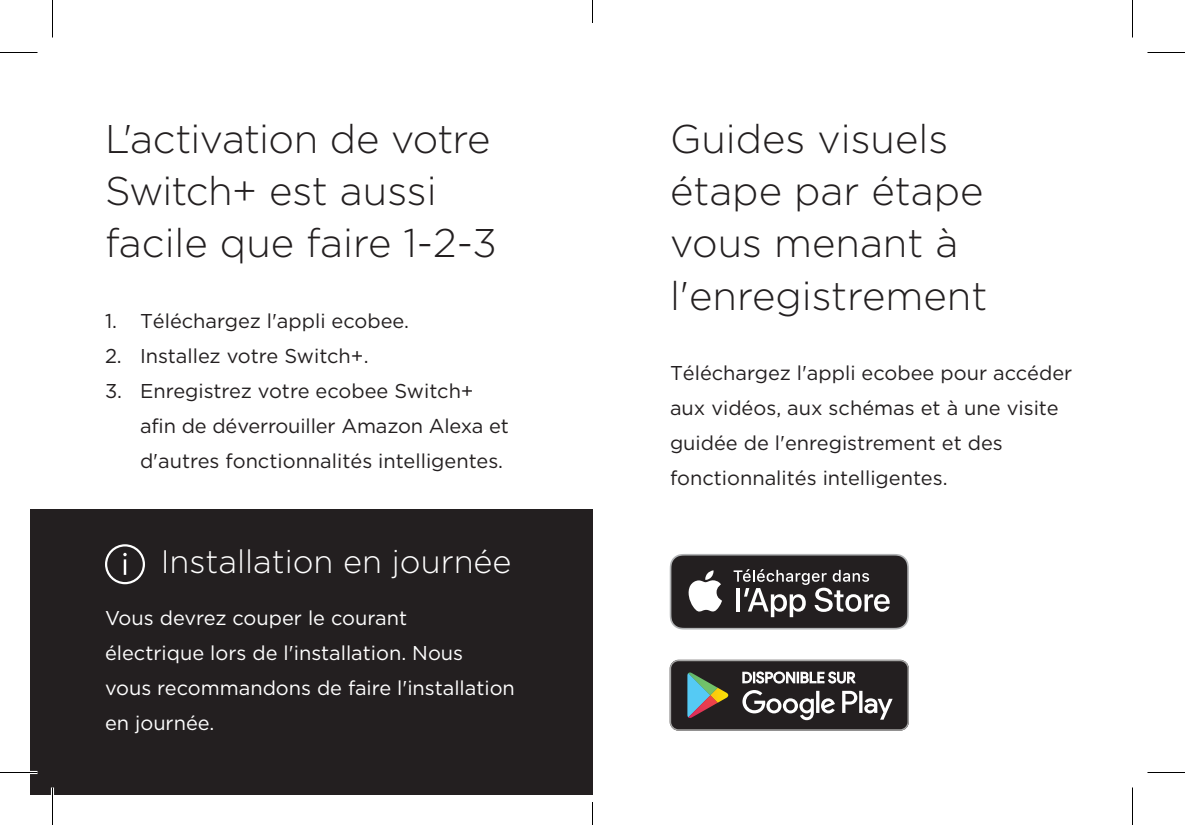
<style>
.page{position:relative;width:1185px;height:825px;background:#fff}
.page>*{position:absolute;margin:0;border:0;box-sizing:border-box;transform-origin:0 0}
.t1{font:300 40px/52.5px "Gotham";color:#231f20}
.t2{font:300 32.5px "Gotham";color:#fff}
.t3{font:20px/35px "Gotham";color:#231f20}
.t4{font:20px/35px "Gotham";color:#fff}
</style>
<div class="page">
<div style="left:30px;top:510px;width:562px;height:285px;background:#231f20"></div>
<div style="left:105px;top:544px;width:40px;height:40px;border:2px solid #fff;border-radius:50%"></div>
<svg style="left:123px;top:553px;width:4px;height:22px"></svg>
<svg style="left:670px;top:660px;width:239px;height:71px;background:#4a4949"></svg>
<svg style="left:670px;top:554px;width:239px;height:76px;background:#4e4b4c"></svg>
<hr style="left:0;top:771px;width:38px;height:3px;background:#fff">
<hr style="left:51px;top:788px;width:3px;height:37px;background:#fff">
<hr style="left:0;top:52px;width:38px;height:1px;background:#000">
<hr style="left:1148px;top:52px;width:37px;height:1px;background:#000">
<hr style="left:0;top:772px;width:38px;height:1px;background:#000">
<hr style="left:1148px;top:772px;width:37px;height:1px;background:#000">
<hr style="left:52px;top:0;width:1px;height:38px;background:#000">
<hr style="left:52px;top:788px;width:1px;height:37px;background:#000">
<hr style="left:1132px;top:0;width:1px;height:38px;background:#000">
<hr style="left:1132px;top:788px;width:1px;height:37px;background:#000">
<svg style="left:592px;top:0;width:1px;height:22px"></svg>
<svg style="left:592px;top:802px;width:1px;height:23px"></svg>
<h1 class="t1" style="left:105px;top:112px;width:394px">L'activation de votre<br>Switch+ est aussi facile que faire 1-2-3</h1>
<p class="t3" style="left:105px;top:303px;width:306px">1. Téléchargez l'appli ecobee.</p>
<p class="t3" style="left:105px;top:338px;width:265px">2. Installez votre Switch+.</p>
<p class="t3" style="left:140px;top:373px;width:370px;text-indent:-35px">3. Enregistrez votre ecobee Switch+ afin de déverrouiller Amazon Alexa et d'autres fonctionnalités intelligentes.</p>
<h2 class="t2" style="left:161px;top:543px;width:352px">Installation en journée</h2>
<p class="t4" style="left:105px;top:600px;width:411px">Vous devrez couper le courant<br>électrique lors de l'installation. Nous<br>vous recommandons de faire l'installation en journée.</p>
<h1 class="t1" style="left:670px;top:112px;width:319px">Guides visuels étape par étape vous menant à l'enregistrement</h1>
<p class="t3" style="left:670px;top:355px;width:404px">Téléchargez l'appli ecobee pour accéder aux vidéos, aux schémas et à une visite guidée de l'enregistrement et des fonctionnalités intelligentes.</p>
</div>
